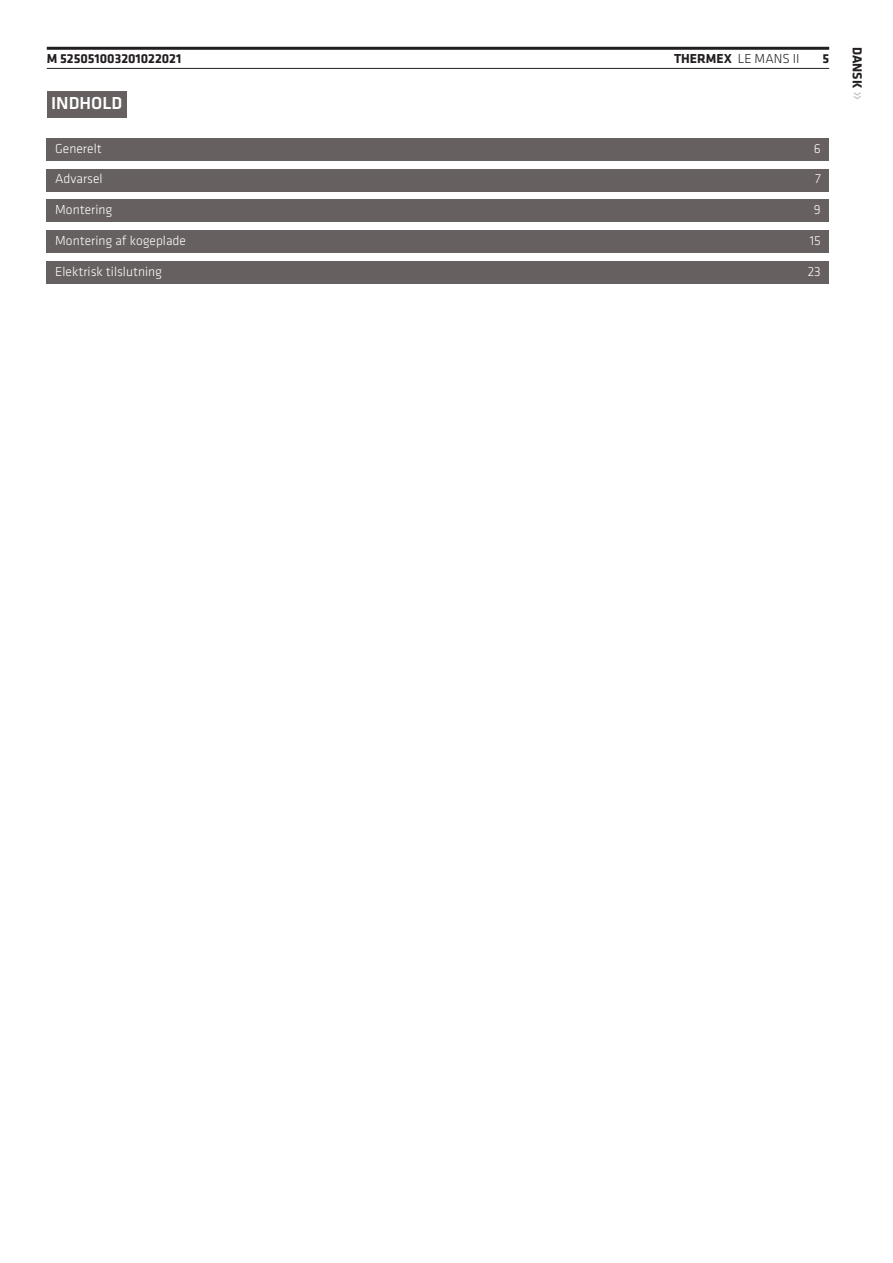
<style>
.page{position:relative;width:893px;height:1263px;background:#fff}
.page>*{position:absolute;margin:0;border:0;box-sizing:border-box;transform-origin:0 0}
.t1{font:500 18px "Klavika";color:#fff}
.t2{font:300 13.5px "Klavika";color:#fff}
.t3{font:700 13.5px "Klavika";color:#231f20}
.t4{font:300 13.5px "Klavika";color:#231f20}
.s1{font-weight:300}
.s2{font-weight:300;font-size:19.65px;color:#bcbdc0}
</style>
<div class="page">
<hr style="left:47px;top:47px;width:782px;height:3px;background:#231f20">
<hr style="left:47px;top:68px;width:782px;height:1px;background:#231f20">
<div style="left:47px;top:91px;width:80px;height:27px;background:#676060"></div>
<div style="left:47px;top:138px;width:782px;height:22px;background:#676060"></div>
<div style="left:47px;top:169px;width:782px;height:22px;background:#676060"></div>
<div style="left:47px;top:200px;width:782px;height:22px;background:#676060"></div>
<div style="left:47px;top:231px;width:782px;height:22px;background:#676060"></div>
<div style="left:47px;top:261px;width:782px;height:22px;background:#676060"></div>
<p class="t3" style="left:47px;top:49px;width:136px">M 525051003201022021</p>
<p class="t3" style="left:674px;top:49px;width:100px">THERMEX <span class="s1">Le Mans</span></p>
<p class="t4" style="left:793px;top:51px;width:8px">II</p>
<p class="t3" style="left:822px;top:49px;width:8px">5</p>
<p class="t3" style="left:867px;top:47px;width:55px;rotate:90deg">Dansk <span class="s2">»</span></p>
<p class="t1" style="left:51px;top:91px;width:73px">INDHOLD</p>
<p class="t2" style="left:55px;top:140px;width:48px">Generelt</p>
<p class="t2" style="left:814px;top:140px;width:8px">6</p>
<p class="t2" style="left:55px;top:171px;width:49px">Advarsel</p>
<p class="t2" style="left:815px;top:171px;width:7px">7</p>
<p class="t2" style="left:55px;top:202px;width:59px">Montering</p>
<p class="t2" style="left:814px;top:202px;width:8px">9</p>
<p class="t2" style="left:55px;top:232px;width:132px">Montering af kogeplade</p>
<p class="t2" style="left:810px;top:232px;width:13px">15</p>
<p class="t2" style="left:55px;top:263px;width:108px">Elektrisk tilslutning</p>
<p class="t2" style="left:808px;top:263px;width:15px">23</p>
</div>
